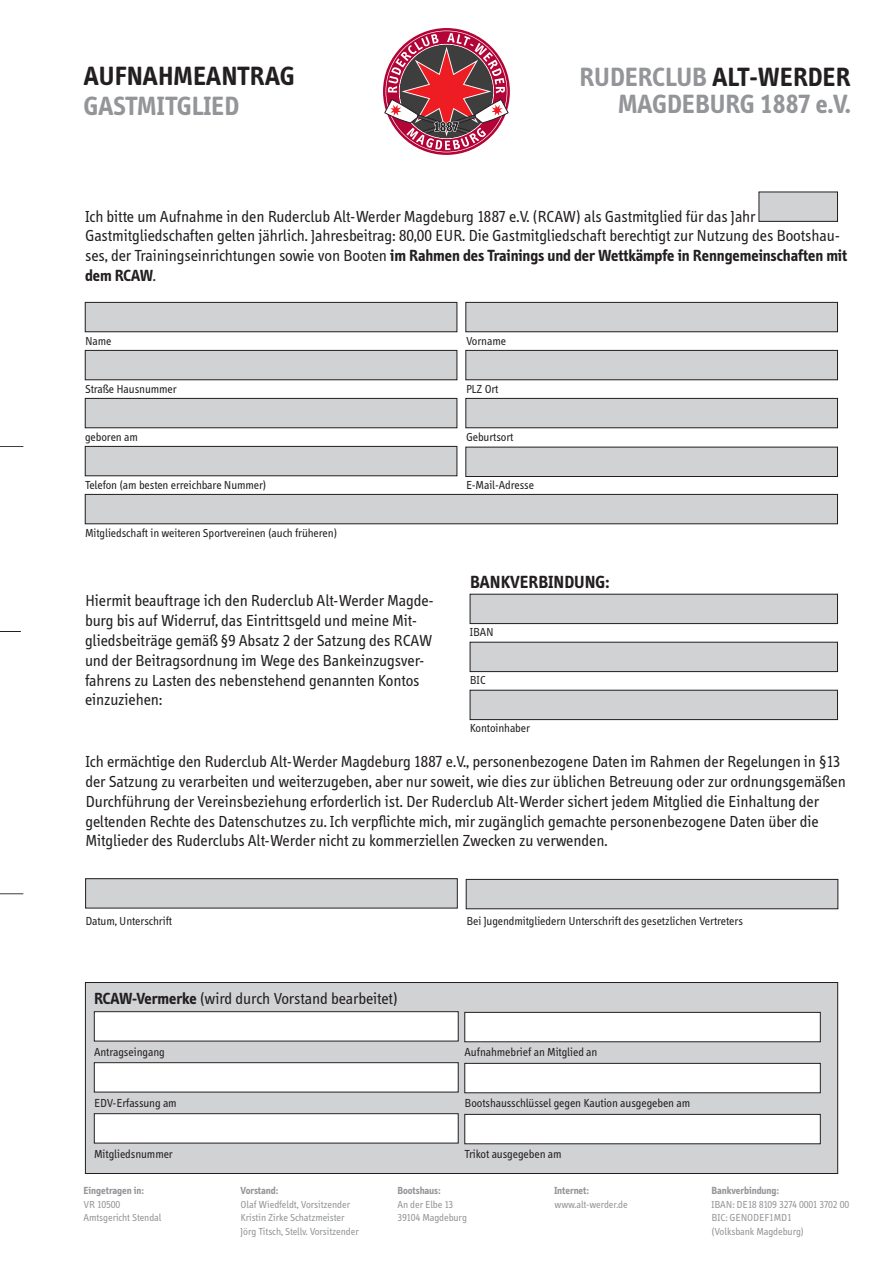
<style>
.page{position:relative;width:893px;height:1263px;background:#fff}
.page>*{position:absolute;margin:0;border:0;box-sizing:border-box;transform-origin:0 0}
.t1{font:700 27px/27px "Info";letter-spacing:.015em;color:#939598;text-align:right}
.t2{font:700 27px "Info";letter-spacing:.015em;color:#231f20}
.t3{font:700 18px "Info";letter-spacing:.015em;color:#231f20}
.t4{font:16.5px/19.8px "Info";color:#231f20}
.t5{font:12px "Info";color:#231f20}
.t6{font:10.5px/13.5px "Info";color:#939598}
.t7{font:700 10.5px "Info";color:#939598}
.s1{color:#231f20}
.s2{font-weight:700}
</style>
<div class="page">
<svg style="left:0;top:631px;width:21px;height:1px"></svg>
<svg style="left:0;top:446px;width:23px;height:1px"></svg>
<svg style="left:0;top:893px;width:23px;height:1px"></svg>
<svg style="left:383px;top:28px;width:127px;height:127px"></svg>
<div style="left:759px;top:192px;width:78px;height:29px;background:#d1d2d4"></div>
<div style="left:759px;top:192px;width:79px;height:30px;border:1px solid #231f20"></div>
<div style="left:85px;top:302px;width:372px;height:30px;background:#d1d2d4"></div>
<div style="left:85px;top:302px;width:372px;height:30px;border:1px solid #231f20"></div>
<div style="left:466px;top:302px;width:371px;height:30px;background:#d1d2d4"></div>
<div style="left:466px;top:302px;width:372px;height:30px;border:1px solid #231f20"></div>
<div style="left:85px;top:350px;width:372px;height:30px;background:#d1d2d4"></div>
<div style="left:85px;top:350px;width:372px;height:30px;border:1px solid #231f20"></div>
<div style="left:466px;top:350px;width:371px;height:30px;background:#d1d2d4"></div>
<div style="left:466px;top:350px;width:372px;height:30px;border:1px solid #231f20"></div>
<div style="left:85px;top:398px;width:372px;height:30px;background:#d1d2d4"></div>
<div style="left:85px;top:398px;width:372px;height:30px;border:1px solid #231f20"></div>
<div style="left:466px;top:398px;width:371px;height:30px;background:#d1d2d4"></div>
<div style="left:466px;top:398px;width:372px;height:30px;border:1px solid #231f20"></div>
<div style="left:85px;top:446px;width:372px;height:30px;background:#d1d2d4"></div>
<div style="left:85px;top:446px;width:372px;height:30px;border:1px solid #231f20"></div>
<div style="left:466px;top:447px;width:371px;height:29px;background:#d1d2d4"></div>
<div style="left:466px;top:447px;width:372px;height:30px;border:1px solid #231f20"></div>
<div style="left:85px;top:494px;width:752px;height:30px;background:#d1d2d4"></div>
<div style="left:85px;top:494px;width:753px;height:30px;border:1px solid #231f20"></div>
<div style="left:470px;top:594px;width:367px;height:30px;background:#d1d2d4"></div>
<div style="left:470px;top:594px;width:368px;height:30px;border:1px solid #231f20"></div>
<div style="left:470px;top:642px;width:367px;height:30px;background:#d1d2d4"></div>
<div style="left:470px;top:642px;width:368px;height:30px;border:1px solid #231f20"></div>
<div style="left:470px;top:690px;width:367px;height:30px;background:#d1d2d4"></div>
<div style="left:470px;top:690px;width:368px;height:30px;border:1px solid #231f20"></div>
<div style="left:86px;top:879px;width:371px;height:29px;background:#d1d2d4"></div>
<div style="left:85px;top:878px;width:372px;height:30px;border:1px solid #231f20"></div>
<div style="left:466px;top:879px;width:372px;height:30px;background:#d1d2d4"></div>
<div style="left:466px;top:879px;width:372px;height:30px;border:1px solid #231f20"></div>
<div style="left:85px;top:982px;width:753px;height:191px;background:#d1d2d4"></div>
<div style="left:94px;top:1012px;width:364px;height:29px;background:#fff"></div>
<div style="left:94px;top:1011px;width:364px;height:30px;border:1px solid #231f20"></div>
<div style="left:465px;top:1012px;width:355px;height:30px;background:#fff"></div>
<div style="left:465px;top:1012px;width:355px;height:30px;border:1px solid #231f20"></div>
<div style="left:94px;top:1063px;width:364px;height:29px;background:#fff"></div>
<div style="left:94px;top:1062px;width:364px;height:30px;border:1px solid #231f20"></div>
<div style="left:465px;top:1063px;width:355px;height:30px;background:#fff"></div>
<div style="left:465px;top:1063px;width:355px;height:30px;border:1px solid #231f20"></div>
<div style="left:94px;top:1114px;width:364px;height:29px;background:#fff"></div>
<div style="left:94px;top:1113px;width:364px;height:30px;border:1px solid #231f20"></div>
<div style="left:465px;top:1114px;width:355px;height:30px;background:#fff"></div>
<div style="left:465px;top:1114px;width:355px;height:30px;border:1px solid #231f20"></div>
<div style="left:85px;top:982px;width:753px;height:192px;border:1px solid #231f20"></div>
<h1 class="t2" style="left:84px;top:60px;width:212px">AUFNAHMEANTRAG</h1>
<h1 class="t1" style="left:84px;top:92px;width:156px">GASTMITGLIED</h1>
<h1 class="t1" style="left:579px;top:64px;width:273px">RUDERCLUB <span class="s1">ALT-WERDER<br></span>MAGDEBURG 1887 e.V.</h1>
<p class="t4" style="left:85px;top:206px;width:763px">Ich bitte um Aufnahme in den Ruderclub Alt-Werder Magdeburg 1887 e.V. (RCAW) als Gastmitglied für das Jahr Gastmitgliedschaften gelten jährlich. Jahresbeitrag: 80,00 EUR. Die Gastmitgliedschaft berechtigt zur Nutzung des Bootshau&shy;ses, der Trainingseinrichtungen sowie von Booten <span class="s2">im Rahmen des Trainings und der Wettkämpfe in Renngemeinschaften mit dem RCAW</span>.</p>
<p class="t5" style="left:85px;top:335px;width:28px">Name</p>
<p class="t5" style="left:466px;top:335px;width:41px">Vorname</p>
<p class="t5" style="left:85px;top:383px;width:93px">Straße Hausnummer</p>
<p class="t5" style="left:466px;top:383px;width:34px">PLZ Ort</p>
<p class="t5" style="left:85px;top:431px;width:54px">geboren am</p>
<p class="t5" style="left:466px;top:431px;width:49px">Geburtsort</p>
<p class="t5" style="left:85px;top:479px;width:183px">Telefon (am besten erreichbare Nummer)</p>
<p class="t5" style="left:466px;top:479px;width:69px">E-Mail-Adresse</p>
<p class="t5" style="left:85px;top:527px;width:254px">Mitgliedschaft in weiteren Sportvereinen (auch früheren)</p>
<p class="t3" style="left:470px;top:571px;width:141px">BANKVERBINDUNG:</p>
<p class="t5" style="left:470px;top:625px;width:25px">IBAN</p>
<p class="t5" style="left:470px;top:673px;width:17px">BIC</p>
<p class="t5" style="left:470px;top:721px;width:62px">Kontoinhaber</p>
<p class="t4" style="left:85px;top:752px;width:762px">Ich ermächtige den Ruderclub Alt-Werder Magdeburg 1887 e.V., personenbezogene Daten im Rahmen der Regelungen in §13 der Satzung zu verarbeiten und weiterzugeben, aber nur soweit, wie dies zur üblichen Betreuung oder zur ordnungsgemäßen Durchführung der Vereinsbeziehung erforderlich ist. Der Ruderclub Alt-Werder sichert jedem Mitglied die Einhaltung der geltenden Rechte des Datenschutzes zu. Ich verpflichte mich, mir zugänglich gemachte personenbezogene Daten über die Mitglieder des Ruderclubs Alt-Werder nicht zu kommerziellen Zwecken zu verwenden.</p>
<p class="t4" style="left:85px;top:591px;width:350px">Hiermit beauftrage ich den Ruderclub Alt-Werder Magde&shy;burg bis auf Widerruf, das Eintrittsgeld und meine Mit&shy;gliedsbeiträge gemäß §9 Absatz 2 der Satzung des RCAW und der Beitragsordnung im Wege des Bankeinzugsver&shy;fahrens zu Lasten des nebenstehend genannten Kontos einzuziehen:</p>
<p class="t5" style="left:85px;top:914px;width:88px">Datum, Unterschrift</p>
<p class="t5" style="left:466px;top:914px;width:278px">Bei Jugendmitgliedern Unterschrift des gesetzlichen Vertreters</p>
<p class="t4" style="left:94px;top:988px;width:305px"><span class="s2">RCAW-Vermerke</span> (wird durch Vorstand bearbeitet)</p>
<p class="t5" style="left:94px;top:1045px;width:72px">Antragseingang</p>
<p class="t5" style="left:465px;top:1045px;width:134px">Aufnahmebrief an Mitglied an</p>
<p class="t5" style="left:94px;top:1096px;width:84px">EDV-Erfassung am</p>
<p class="t5" style="left:465px;top:1096px;width:227px">Bootshausschlüssel gegen Kaution ausgegeben am</p>
<p class="t5" style="left:94px;top:1147px;width:80px">Mitgliedsnummer</p>
<p class="t5" style="left:465px;top:1147px;width:98px">Trikot ausgegeben am</p>
<p class="t7" style="left:84px;top:1185px;width:62px">Eingetragen in:</p>
<p class="t6" style="left:84px;top:1198px;width:79px">VR 10500<br>Amtsgericht Stendal</p>
<p class="t7" style="left:241px;top:1185px;width:39px">Vorstand:</p>
<p class="t6" style="left:241px;top:1198px;width:120px">Olaf Wiedfeldt, Vorsitzender<br>Kristin Zirke Schatzmeister<br>Jörg Titsch, Stellv. Vorsitzender</p>
<p class="t7" style="left:398px;top:1185px;width:45px">Bootshaus:</p>
<p class="t6" style="left:398px;top:1198px;width:71px">An der Elbe 13<br>39104 Magdeburg</p>
<p class="t7" style="left:554px;top:1185px;width:36px">Internet:</p>
<p class="t6" style="left:554px;top:1198px;width:75px">www.alt-werder.de</p>
<p class="t7" style="left:711px;top:1185px;width:69px">Bankverbindung:</p>
<p class="t6" style="left:711px;top:1198px;width:139px">IBAN: DE18 8109 3274 0001 3702 00<br>BIC: GENODEF1MD1<br>(Volksbank Magdeburg)</p>
</div>
